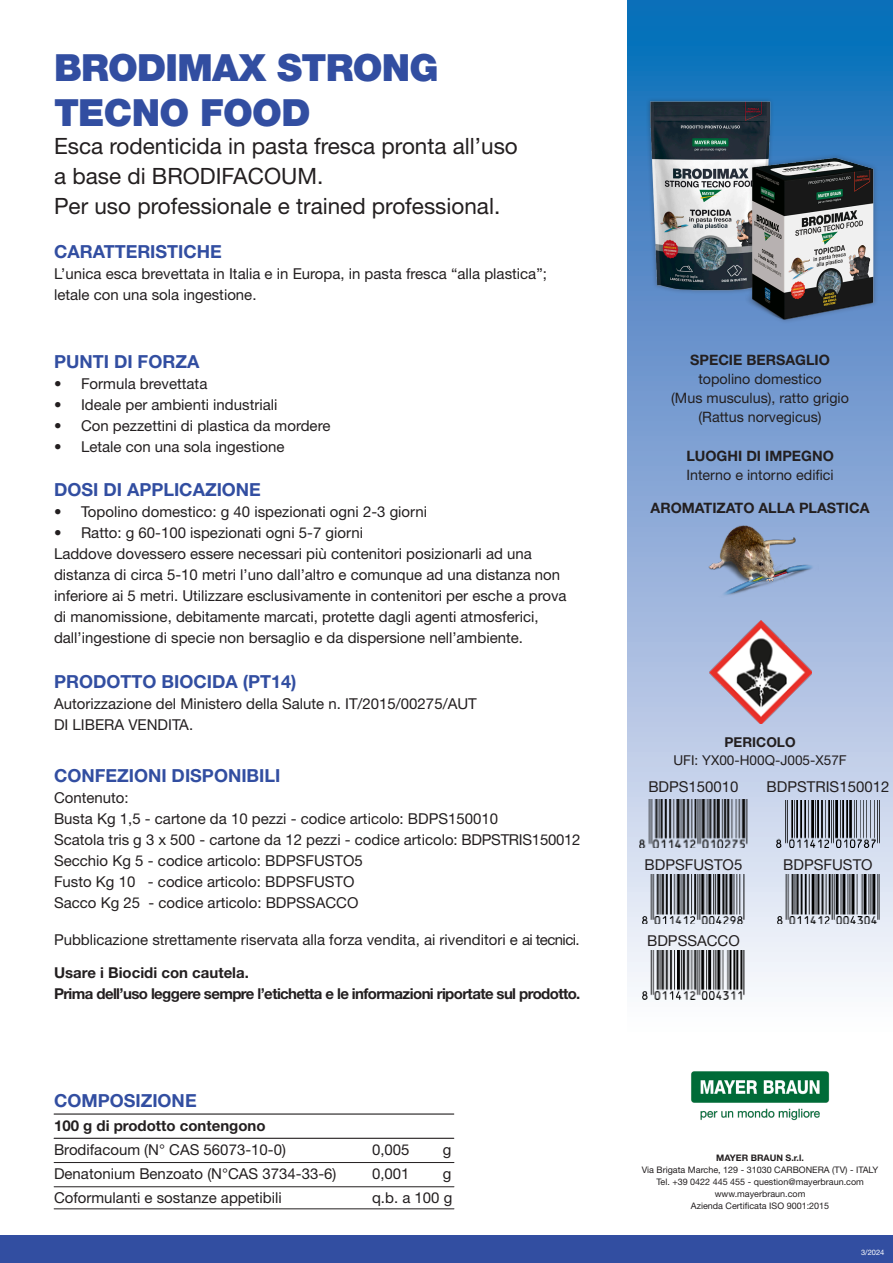
<style>
.page{position:relative;width:893px;height:1263px;background:#fff}
.page>*{position:absolute;margin:0;border:0;box-sizing:border-box;transform-origin:0 0}
.t1{font:900 37.5px "Helvetica Neue LT Std";letter-spacing:-.02em;color:#324ea1}
.t2{font:22.5px "Helvetica Neue LT Std";color:#231f20}
.t3{font:700 18px "Helvetica Neue LT Std";color:#324ea1}
.t4{font:15px/21px "Helvetica Neue LT Std";color:#231f20}
.t5{font:700 15px "Helvetica Neue LT Std";letter-spacing:-.04em;color:#231f20}
.t6{font:700 15px "Helvetica Neue LT Std";color:#231f20}
.t7{font:14.25px "Helvetica Neue LT Std";color:#231f20}
.t8{font:700 14.25px "Helvetica Neue LT Std";color:#231f20}
.t9{font:13.65px "Helvetica Neue LT Std";color:#231f20}
.t10{font:700 13.65px "Helvetica Neue LT Std";color:#231f20}
.t11{font:9px "Helvetica Neue LT Std";color:#231f20}
.t12{font:700 9px "Helvetica Neue LT Std";color:#231f20}
.t13{font:7.5px "Helvetica Neue LT Std";color:#fff}
</style>
<div class="page">
<svg style="left:627px;top:0;width:266px;height:1000px;background:#87acd8"></svg>
<div style="left:0;top:1235px;width:893px;height:28px;background:#324ea1"></div>
<hr style="left:54px;top:1113px;width:400px;height:1px;background:#231f20">
<hr style="left:54px;top:1162px;width:400px;height:1px;background:#231f20">
<hr style="left:54px;top:1208px;width:400px;height:1px;background:#231f20">
<hr style="left:54px;top:1138px;width:400px;height:1px;background:#231f20">
<hr style="left:54px;top:1186px;width:400px;height:1px;background:#231f20">
<img style="left:691px;top:1071px;width:139px;height:50px">
<img style="left:701px;top:519px;width:118px;height:82px">
<img style="left:709px;top:620px;width:102px;height:104px">
<img style="left:640px;top:800px;width:108px;height:48px">
<img style="left:776px;top:800px;width:103px;height:47px">
<img style="left:643px;top:875px;width:102px;height:49px">
<img style="left:777px;top:874px;width:102px;height:50px">
<img style="left:643px;top:950px;width:102px;height:49px">
<img style="left:640px;top:97px;width:140px;height:195px">
<img style="left:745px;top:153px;width:135px;height:174px">
<p class="t1" style="left:54px;top:45px;width:386px">BRODIMAX STRONG</p>
<p class="t1" style="left:54px;top:90px;width:258px">TECNO FOOD</p>
<p class="t2" style="left:54px;top:133px;width:465px">Esca rodenticida in pasta fresca pronta all’uso</p>
<p class="t2" style="left:54px;top:163px;width:271px">a base di BRODIFACOUM.</p>
<p class="t2" style="left:54px;top:193px;width:448px">Per uso professionale e trained professional.</p>
<p class="t3" style="left:54px;top:240px;width:169px">CARATTERISTICHE</p>
<p class="t4" style="left:54px;top:263px;width:494px">L’unica esca brevettata in Italia e in Europa, in pasta fresca “alla plastica”; letale con una sola ingestione.</p>
<p class="t3" style="left:54px;top:350px;width:147px">PUNTI DI FORZA</p>
<p class="t4" style="left:54px;top:373px;width:155px">• Formula brevettata</p>
<p class="t4" style="left:54px;top:394px;width:225px">• Ideale per ambienti industriali</p>
<p class="t4" style="left:54px;top:415px;width:278px">• Con pezzettini di plastica da mordere</p>
<p class="t4" style="left:54px;top:436px;width:232px">• Letale con una sola ingestione</p>
<p class="t3" style="left:54px;top:479px;width:208px">DOSI DI APPLICAZIONE</p>
<p class="t4" style="left:54px;top:501px;width:375px">• Topolino domestico: g 40 ispezionati ogni 2-3 giorni</p>
<p class="t4" style="left:54px;top:522px;width:310px">• Ratto: g 60-100 ispezionati ogni 5-7 giorni</p>
<p class="t4" style="left:54px;top:543px;width:514px">Laddove dovessero essere necessari più contenitori posizionarli ad una distanza di circa 5-10 metri l’uno dall’altro e comunque ad una distanza non inferiore ai 5 metri. Utilizzare esclusivamente in contenitori per esche a prova di manomissione, debitamente marcati, protette dagli agenti atmosferici, dall’ingestione di specie non bersaglio e da dispersione nell’ambiente.</p>
<p class="t3" style="left:54px;top:671px;width:244px">PRODOTTO BIOCIDA (PT14)</p>
<p class="t4" style="left:54px;top:693px;width:424px">Autorizzazione del Ministero della Salute n. IT/2015/00275/AUT</p>
<p class="t4" style="left:54px;top:714px;width:141px">DI LIBERA VENDITA.</p>
<p class="t3" style="left:54px;top:764px;width:228px">CONFEZIONI DISPONIBILI</p>
<p class="t4" style="left:54px;top:787px;width:76px">Contenuto:</p>
<p class="t4" style="left:54px;top:808px;width:446px">Busta Kg 1,5 - cartone da 10 pezzi - codice articolo: BDPS150010</p>
<p class="t4" style="left:54px;top:829px;width:528px">Scatola tris g 3 x 500 - cartone da 12 pezzi - codice articolo: BDPSTRIS150012</p>
<p class="t4" style="left:54px;top:850px;width:310px">Secchio Kg 5 - codice articolo: BDPSFUSTO5</p>
<p class="t4" style="left:54px;top:871px;width:302px">Fusto Kg 10 - codice articolo: BDPSFUSTO</p>
<p class="t4" style="left:54px;top:892px;width:306px">Sacco Kg 25 - codice articolo: BDPSSACCO</p>
<p class="t4" style="left:54px;top:929px;width:527px">Pubblicazione strettamente riservata alla forza vendita, ai rivenditori e ai tecnici.</p>
<p class="t6" style="left:54px;top:964px;width:196px">Usare i Biocidi con cautela.</p>
<p class="t5" style="left:54px;top:985px;width:528px">Prima dell’uso leggere sempre l’etichetta e le informazioni riportate sul prodotto.</p>
<p class="t3" style="left:54px;top:1089px;width:144px">COMPOSIZIONE</p>
<p class="t6" style="left:54px;top:1116px;width:213px">100 g di prodotto contengono</p>
<p class="t4" style="left:54px;top:1139px;width:233px">Brodifacoum (N° CAS 56073-10-0)</p>
<p class="t4" style="left:54px;top:1163px;width:284px">Denatonium Benzoato (N°CAS 3734-33-6)</p>
<p class="t4" style="left:54px;top:1187px;width:229px">Coformulanti e sostanze appetibili</p>
<p class="t4" style="left:372px;top:1139px;width:39px">0,005</p>
<p class="t4" style="left:443px;top:1139px;width:10px">g</p>
<p class="t4" style="left:372px;top:1163px;width:39px">0,001</p>
<p class="t4" style="left:443px;top:1163px;width:10px">g</p>
<p class="t4" style="left:372px;top:1187px;width:82px">q.b. a 100 g</p>
<p class="t8" style="left:690px;top:351px;width:141px">SPECIE BERSAGLIO</p>
<p class="t7" style="left:698px;top:370px;width:125px">topolino domestico</p>
<p class="t7" style="left:671px;top:390px;width:179px">(Mus musculus), ratto grigio</p>
<p class="t7" style="left:699px;top:409px;width:125px">(Rattus norvegicus)</p>
<p class="t8" style="left:686px;top:447px;width:149px">LUOGHI DI IMPEGNO</p>
<p class="t7" style="left:686px;top:466px;width:149px">Interno e intorno edifici</p>
<p class="t8" style="left:651px;top:499px;width:221px">AROMATIZATO ALLA PLASTICA</p>
<p class="t10" style="left:725px;top:733px;width:73px">PERICOLO</p>
<p class="t9" style="left:673px;top:752px;width:175px">UFI: YX00-H00Q-J005-X57F</p>
<p class="t4" style="left:648px;top:776px;width:92px">BDPS150010</p>
<p class="t4" style="left:767px;top:776px;width:124px">BDPSTRIS150012</p>
<p class="t4" style="left:645px;top:854px;width:99px">BDPSFUSTO5</p>
<p class="t4" style="left:647px;top:930px;width:94px">BDPSSACCO</p>
<p class="t4" style="left:783px;top:854px;width:91px">BDPSFUSTO</p>
<p class="t12" style="left:716px;top:1152px;width:89px">MAYER BRAUN S.r.l.</p>
<p class="t11" style="left:642px;top:1164px;width:238px">Via Brigata Marche, 129 - 31030 CARBONERA (TV) - ITALY</p>
<p class="t11" style="left:656px;top:1176px;width:209px">Tel. +39 0422 445 455 - question@mayerbraun.com</p>
<p class="t11" style="left:715px;top:1188px;width:92px">www.mayerbraun.com</p>
<p class="t11" style="left:691px;top:1200px;width:140px">Azienda Certificata ISO 9001:2015</p>
<p class="t13" style="left:861px;top:1248px;width:25px">3/2024</p>
</div>
